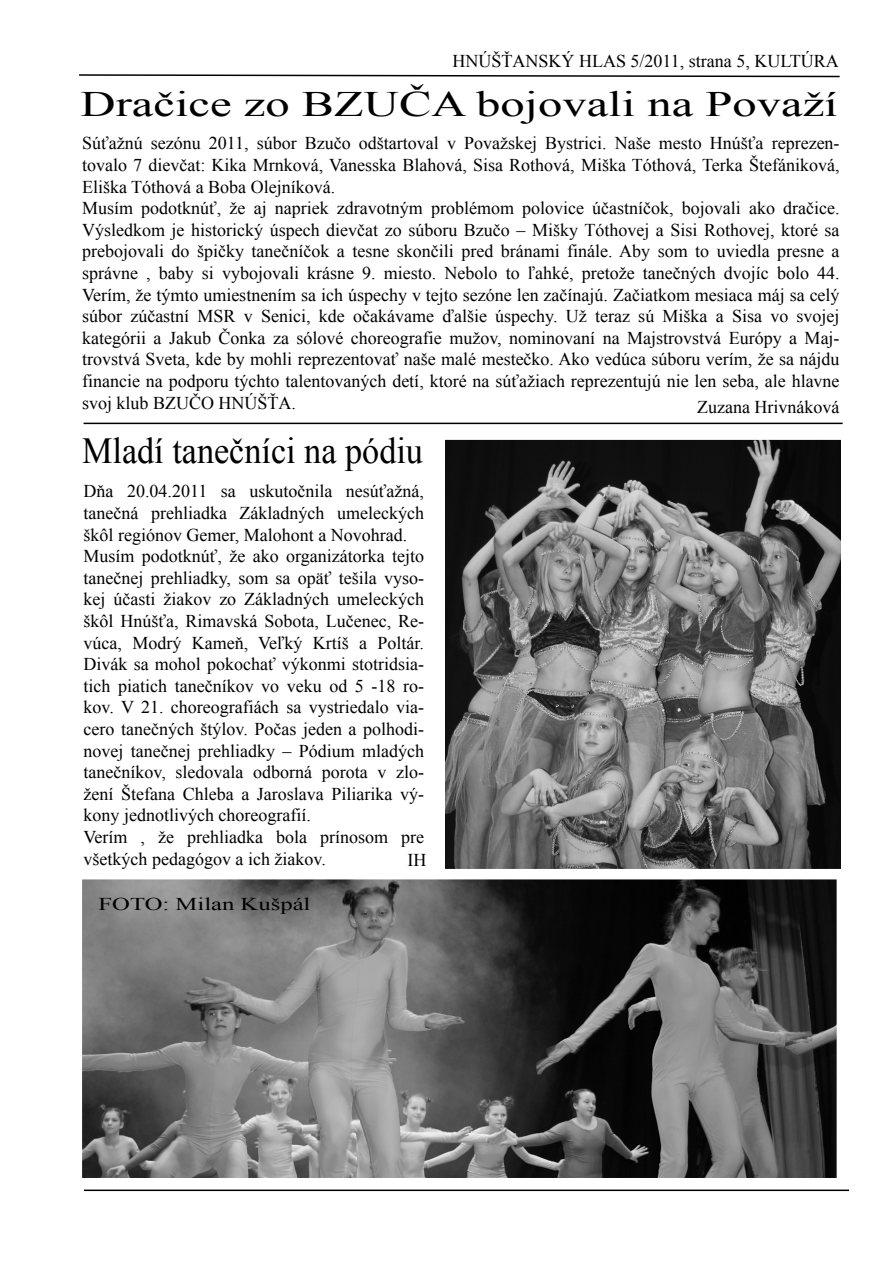
<style>
.page{position:relative;width:893px;height:1263px;background:#fff}
.page>*{position:absolute;margin:0;border:0;box-sizing:border-box;transform-origin:0 0}
.t1{font:36.75px "Times New Roman";color:#000;scale:.93 1}
.t2{font:35.85px "Times New Roman";letter-spacing:-.055em;color:#000;scale:1.36 1}
.t3{font:18px/21.6px "Times New Roman";color:#000}
.t4{font:18px "Times New Roman";color:#000;scale:1.37 1}
</style>
<div class="page">
<svg style="left:79px;top:74px;width:761px;height:4px"></svg>
<hr style="left:84px;top:1189px;width:765px;height:2px;background:#000">
<hr style="left:84px;top:423px;width:759px;height:1px;background:#000">
<img style="left:445px;top:440px;width:395px;height:429px">
<img style="left:82px;top:879px;width:754px;height:299px">
<p class="t3" style="left:453px;top:50px;width:387px">H NÚŠŤANSKÝ H LAS 5/2011, strana 5, KULTÚRA</p>
<h2 class="t2" style="left:81px;top:84px;width:558px">Dračice zo BZ UČ A bojovali na Považí</h2>
<p class="t3" style="left:82px;top:132px;width:763px">Súť ažnú sezónu 2011, súbor Bzučo odštartovalv Považsk ej Bystrici. Naše m esto H núšť a reprezen&shy;tovalo 7 dievčat: Kik a M rnk ová, Vanessk a Blah ová, Sisa Roth ová, M išk a Tóth ová, Terk a Štefánik ová, Elišk a Tóth ová a Boba O lejník ová.<br>M usím podotk núť, že aj napriek zdravotným problém om polovice účastníčok , bojovali ak o dračice.<br>Výsle dk om je h istorick ý úspech dievčat zo súboru Bzučo – M išk y Tóth ovej a Sisi Roth ovej, k toré sa pre bojovali do špičk y tanečníčok a tesne sk ončili pre d bránam i finále. Aby som to uvie dla presne a správne , baby si vybojovali k rásne 9 . m iesto. Ne bolo to ľah k é, pretože tanečných dvojíc bolo 44.<br>Verím , že tým to um iestnením sa ich úspech y vtejto sezóne len začínajú. Z ačiatk om m esiaca m ájsa celý súbor zúčastní M SR v Senici, k de očak ávam e ďalšie úspech y. Už teraz sú M išk a a Sisa vo svojej k ategórii a Jak ub Č onk a za sólové ch oreografie m užov, nom inovaní na M ajstrovstvá Európy a M aj&shy;trovstvá Sveta, k de by m oh li reprezentovať naše m alé m estečk o. Ak o vedúca súboru verím , že sa nájdu financie na podporu tých to talentovaných detí, k toré na súť ažiach reprezentujú nie len se ba, ale h lavne svojk lub BZ UČ O H NÚŠŤA.</p>
<p class="t3" style="left:697px;top:396px;width:144px">Z uzana H rivnák ová</p>
<h1 class="t1" style="left:82px;top:430px;width:368px">M ladí tanečníci na pódiu</h1>
<p class="t3" style="left:84px;top:480px;width:343px">Dňa 20.04.2011 sa usk utočnila nesúť ažná, tanečná preh liadk a Z ák ladných um eleck ých šk ôlregiónovGem er, M aloh onta Novoh rad.<br>M usím podotk núť, že ak o organizátork a tejto tanečnej preh liadk y, som sa opäť tešila vyso&shy;k ej účasti žiak ov zo Z ák ladných um eleck ých šk ôlH núšť a, Rim avsk á Sobota, Lučenec, Re&shy;vúca, M odrý Kam eň, Veľk ý Krtíš a Poltár.<br>Divák sa m oh olpok och ať výk onm i stotridsia&shy;tich piatich tanečník ov vo vek u od 5 -18 ro&shy;k ov. V 21. ch oreografiách sa vystrie dalo via&shy;cero tanečných štýlov. Počas je den a polh odi&shy;novej tanečnej preh liadk y – Pódium m ladých tanečník ov, sle dovala odborná porota v zlo&shy;žení Štefana Ch le ba a Jaroslava Piliarik a vý&shy;k ony je dnotlivých ch oreografií.<br>Verím , že preh liadk a bola prínosom pre všetk ých pe dagógova ich žiak ov.</p>
<p class="t3" style="left:408px;top:849px;width:13px">IH</p>
<p class="t4" style="left:99px;top:894px;width:165px">FO TO : M ilan Kušpál</p>
</div>
